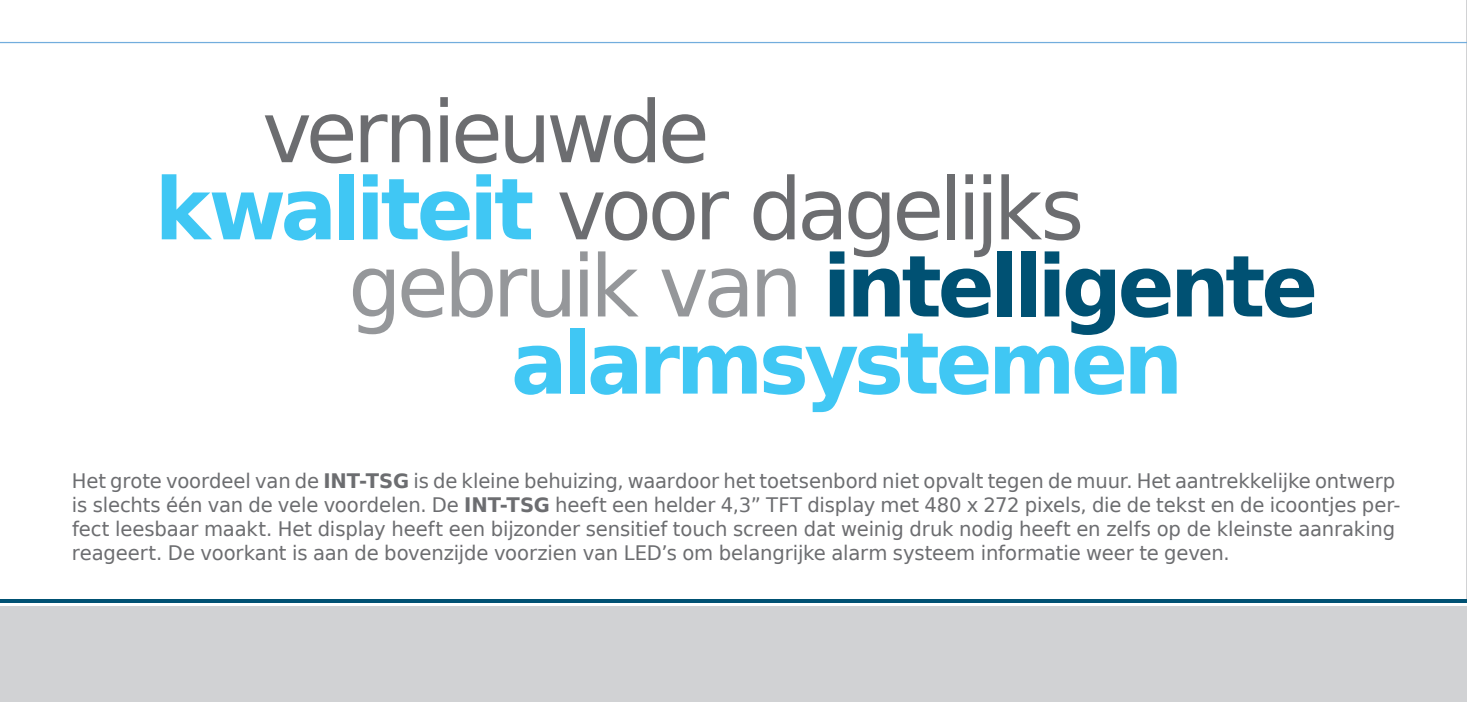
<style>
.page{position:relative;width:1467px;height:702px;background:#fff}
.page>*{position:absolute;margin:0;border:0;box-sizing:border-box;transform-origin:0 0}
.t1{font:85.5px "Prima Sans EU";letter-spacing:-.055em;color:#6c6d70}
.t2{font:700 85.5px "Prima Sans EU";letter-spacing:-.055em;color:#005173}
.t3{font:700 85.5px "Prima Sans EU";letter-spacing:-.055em;color:#40c7f4}
.t4{font:20px/24px "Prima Sans EU";letter-spacing:-.005em;color:#6c6d70}
.s1{font-weight:700;color:#40c7f4}
.s2{font-weight:400;color:#95979a}
.s3{font-weight:700}
</style>
<div class="page">
<hr style="left:0;top:42px;width:1467px;height:1px;background:#72addd">
<div style="left:0;top:606px;width:1467px;height:96px;background:#d1d2d4"></div>
<hr style="left:0;top:599px;width:1467px;height:3px;background:#005173">
<h1 class="t1" style="left:262px;top:71px;width:449px">vernieuwde</h1>
<h1 class="t1" style="left:155px;top:149px;width:931px"><span class="s1">kwaliteit</span> voor dagelijks</h1>
<h1 class="t2" style="left:348px;top:226px;width:971px"><span class="s2">gebruik van</span> intelligente</h1>
<h1 class="t3" style="left:511px;top:303px;width:674px">alarmsystemen</h1>
<p class="t4" style="left:72px;top:468px;width:1330px">Het grote voordeel van de <span class="s3">INT‑TSG</span> is de kleine behuizing, waardoor het toetsenbord niet opvalt tegen de muur. Het aantrekkelijke ontwerp is slechts één van de vele voordelen. De <span class="s3">INT‑TSG</span> heeft een helder 4,3” TFT display met 480 x 272 pixels, die de tekst en de icoontjes per&shy;fect leesbaar maakt. Het display heeft een bijzonder sensitief touch screen dat weinig druk nodig heeft en zelfs op de kleinste aanraking reageert. De voorkant is aan de bovenzijde voorzien van LED’s om belangrijke alarm systeem informatie weer te geven.</p>
</div>
